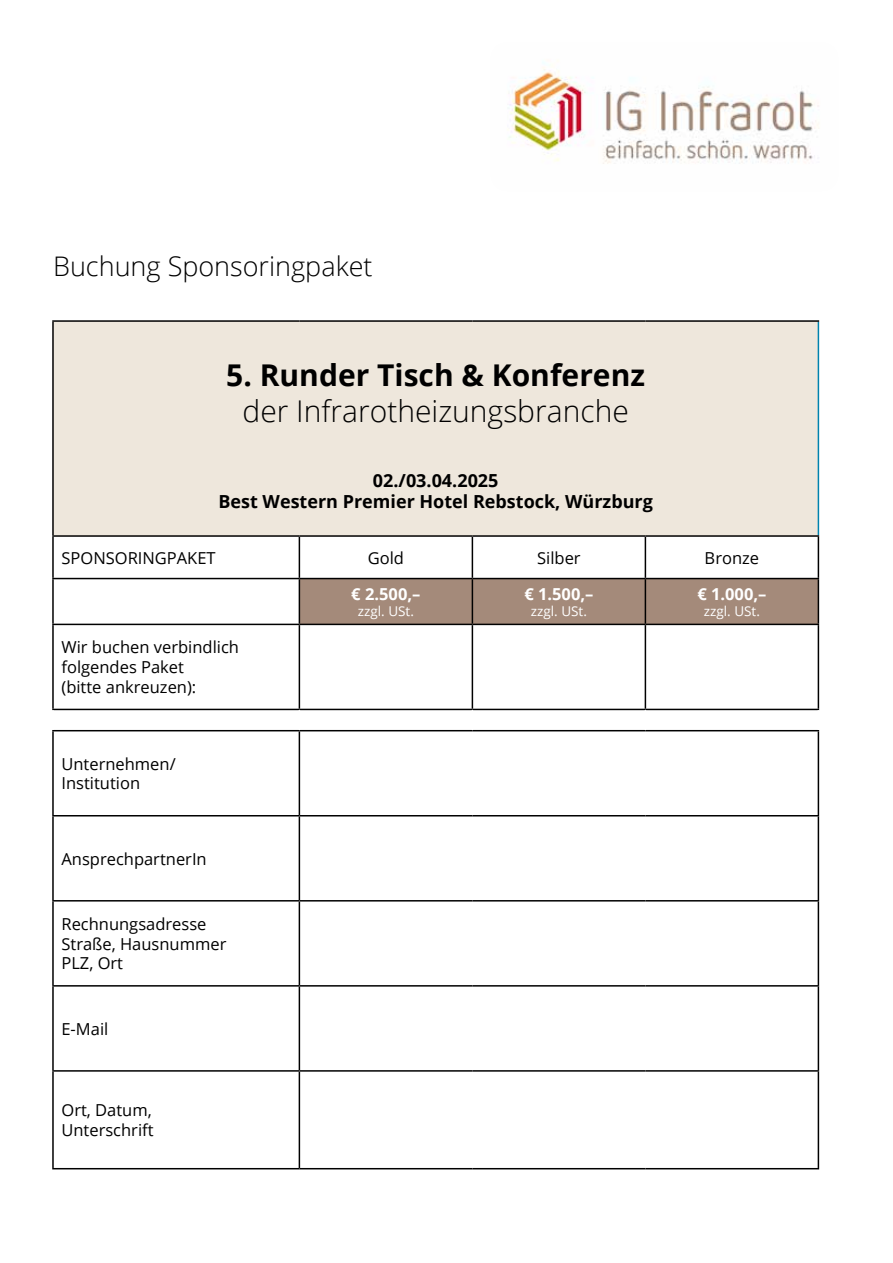
<style>
.page{position:relative;width:893px;height:1263px;background:#fff}
.page>*{position:absolute;margin:0;border:0;box-sizing:border-box;transform-origin:0 0}
.t1{font:300 30px "Open Sans";color:#000}
.t2{font:700 30px "Open Sans";color:#000}
.t3{font:300 27px "Open Sans";color:#000}
.t4{font:700 18px/21.6px "Open Sans";color:#000;text-align:center}
.t5{font:16.5px/19.8px "Open Sans";color:#000}
.t6{font:700 16.5px "Open Sans";color:#fff}
.t7{font:13.5px "Open Sans";color:#fff}
</style>
<div class="page">
<div style="left:53px;top:321px;width:765px;height:215px;background:#eee7dc"></div>
<svg style="left:54px;top:537px;width:764px;height:631px"></svg>
<div style="left:300px;top:579px;width:518px;height:45px;background:#a48a7a"></div>
<hr style="left:299px;top:537px;width:1px;height:41px;background:#000">
<hr style="left:472px;top:537px;width:1px;height:41px;background:#000">
<hr style="left:645px;top:537px;width:1px;height:41px;background:#000">
<hr style="left:818px;top:537px;width:1px;height:41px;background:#000">
<hr style="left:299px;top:579px;width:1px;height:45px;background:#000">
<hr style="left:472px;top:579px;width:1px;height:45px;background:#000">
<hr style="left:645px;top:579px;width:1px;height:45px;background:#000">
<hr style="left:818px;top:579px;width:1px;height:45px;background:#000">
<hr style="left:299px;top:625px;width:1px;height:84px;background:#000">
<hr style="left:472px;top:625px;width:1px;height:84px;background:#000">
<hr style="left:645px;top:625px;width:1px;height:84px;background:#000">
<hr style="left:818px;top:625px;width:1px;height:84px;background:#000">
<hr style="left:299px;top:731px;width:1px;height:84px;background:#000">
<hr style="left:818px;top:731px;width:1px;height:84px;background:#000">
<hr style="left:299px;top:816px;width:1px;height:84px;background:#000">
<hr style="left:818px;top:816px;width:1px;height:84px;background:#000">
<hr style="left:299px;top:901px;width:1px;height:84px;background:#000">
<hr style="left:818px;top:901px;width:1px;height:84px;background:#000">
<hr style="left:299px;top:986px;width:1px;height:84px;background:#000">
<hr style="left:818px;top:986px;width:1px;height:84px;background:#000">
<hr style="left:299px;top:1072px;width:1px;height:96px;background:#000">
<hr style="left:818px;top:1072px;width:1px;height:96px;background:#000">
<hr style="left:818px;top:322px;width:1px;height:213px;background:#0083ae">
<hr style="left:52px;top:537px;width:2px;height:41px;background:#000">
<hr style="left:52px;top:578px;width:247px;height:1px;background:#000">
<hr style="left:52px;top:579px;width:2px;height:45px;background:#000">
<hr style="left:299px;top:578px;width:173px;height:1px;background:#000">
<hr style="left:472px;top:578px;width:173px;height:1px;background:#000">
<hr style="left:645px;top:578px;width:174px;height:1px;background:#000">
<hr style="left:52px;top:624px;width:247px;height:1px;background:#000">
<hr style="left:52px;top:625px;width:2px;height:84px;background:#000">
<hr style="left:299px;top:624px;width:173px;height:1px;background:#000">
<hr style="left:472px;top:624px;width:173px;height:1px;background:#000">
<hr style="left:645px;top:624px;width:174px;height:1px;background:#000">
<hr style="left:52px;top:731px;width:2px;height:84px;background:#000">
<hr style="left:52px;top:816px;width:2px;height:84px;background:#000">
<hr style="left:52px;top:900px;width:247px;height:1px;background:#000">
<hr style="left:52px;top:901px;width:2px;height:84px;background:#000">
<hr style="left:299px;top:900px;width:173px;height:1px;background:#000">
<hr style="left:472px;top:900px;width:173px;height:1px;background:#000">
<hr style="left:645px;top:900px;width:174px;height:1px;background:#000">
<hr style="left:52px;top:985px;width:247px;height:1px;background:#000">
<hr style="left:52px;top:986px;width:2px;height:84px;background:#000">
<hr style="left:299px;top:985px;width:173px;height:1px;background:#000">
<hr style="left:472px;top:985px;width:173px;height:1px;background:#000">
<hr style="left:645px;top:985px;width:174px;height:1px;background:#000">
<hr style="left:52px;top:1070px;width:247px;height:2px;background:#000">
<hr style="left:52px;top:1072px;width:2px;height:96px;background:#000">
<hr style="left:299px;top:1070px;width:173px;height:2px;background:#000">
<hr style="left:472px;top:1070px;width:173px;height:2px;background:#000">
<hr style="left:645px;top:1070px;width:174px;height:2px;background:#000">
<hr style="left:52px;top:1168px;width:247px;height:1px;background:#000">
<hr style="left:299px;top:1168px;width:173px;height:1px;background:#000">
<hr style="left:472px;top:1168px;width:173px;height:1px;background:#000">
<hr style="left:645px;top:1168px;width:174px;height:1px;background:#000">
<hr style="left:52px;top:709px;width:247px;height:1px;background:#000">
<hr style="left:299px;top:709px;width:173px;height:1px;background:#000">
<hr style="left:472px;top:709px;width:173px;height:1px;background:#000">
<hr style="left:645px;top:709px;width:174px;height:1px;background:#000">
<hr style="left:52px;top:730px;width:247px;height:1px;background:#000">
<hr style="left:299px;top:730px;width:173px;height:1px;background:#000">
<hr style="left:472px;top:730px;width:173px;height:1px;background:#000">
<hr style="left:645px;top:730px;width:174px;height:1px;background:#000">
<hr style="left:52px;top:815px;width:247px;height:1px;background:#000">
<hr style="left:299px;top:815px;width:173px;height:1px;background:#000">
<hr style="left:472px;top:815px;width:173px;height:1px;background:#000">
<hr style="left:645px;top:815px;width:174px;height:1px;background:#000">
<svg style="left:299px;top:710px;width:1px;height:20px"></svg>
<svg style="left:472px;top:710px;width:1px;height:20px"></svg>
<svg style="left:645px;top:710px;width:1px;height:20px"></svg>
<hr style="left:52px;top:320px;width:247px;height:2px;background:#000">
<hr style="left:52px;top:322px;width:2px;height:213px;background:#000">
<hr style="left:299px;top:320px;width:173px;height:2px;background:#000">
<hr style="left:472px;top:320px;width:173px;height:2px;background:#000">
<hr style="left:645px;top:320px;width:174px;height:2px;background:#000">
<hr style="left:52px;top:535px;width:247px;height:2px;background:#000">
<hr style="left:299px;top:535px;width:173px;height:2px;background:#000">
<hr style="left:472px;top:535px;width:173px;height:2px;background:#000">
<hr style="left:645px;top:535px;width:174px;height:2px;background:#000">
<img style="left:508px;top:62px;width:311px;height:102px">
<h2 class="t3" style="left:53px;top:247px;width:321px">Buchung Sponsoringpaket</h2>
<h1 class="t2" style="left:226px;top:354px;width:420px">5. Runder Tisch &amp; Konferenz</h1>
<h1 class="t1" style="left:243px;top:391px;width:388px">der Infrarotheizungsbranche</h1>
<p class="t4" style="left:218px;top:469px;width:436px">02./03.04.2025<br>Best Western Premier Hotel Rebstock, Würzburg</p>
<p class="t5" style="left:61px;top:547px;width:156px">SPONSORINGPAKET</p>
<p class="t5" style="left:368px;top:547px;width:38px">Gold</p>
<p class="t5" style="left:537px;top:547px;width:45px">Silber</p>
<p class="t5" style="left:705px;top:547px;width:56px">Bronze</p>
<p class="t6" style="left:351px;top:582px;width:71px">€ 2.500,–</p>
<p class="t7" style="left:358px;top:602px;width:58px">zzgl. USt.</p>
<p class="t6" style="left:524px;top:582px;width:71px">€ 1.500,–</p>
<p class="t7" style="left:531px;top:602px;width:58px">zzgl. USt.</p>
<p class="t6" style="left:697px;top:582px;width:71px">€ 1.000,–</p>
<p class="t7" style="left:704px;top:602px;width:58px">zzgl. USt.</p>
<p class="t5" style="left:61px;top:637px;width:179px">Wir buchen verbindlich folgendes Paket<br>(bitte ankreuzen):</p>
<p class="t5" style="left:61px;top:753px;width:116px">Unternehmen/<br>Institution</p>
<p class="t5" style="left:61px;top:848px;width:147px">AnsprechpartnerIn</p>
<p class="t5" style="left:61px;top:913px;width:166px">Rechnungsadresse<br>Straße, Hausnummer<br>PLZ, Ort</p>
<p class="t5" style="left:61px;top:1018px;width:48px">E-Mail</p>
<p class="t5" style="left:61px;top:1100px;width:94px">Ort, Datum,<br>Unterschrift</p>
</div>
